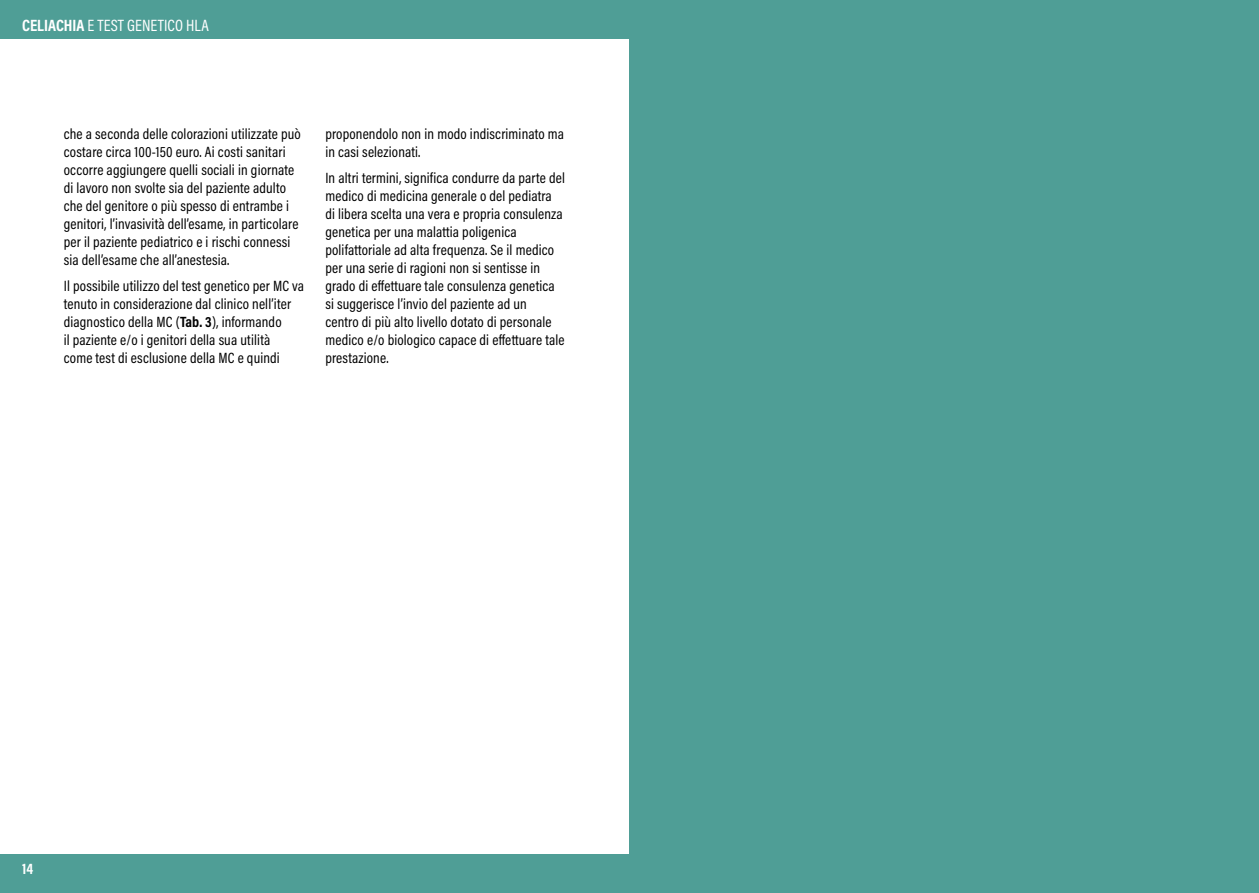
<style>
.page{position:relative;width:1259px;height:893px;background:#fff}
.page>*{position:absolute;margin:0;border:0;box-sizing:border-box;transform-origin:0 0}
.t1{font:16.5px "Acumin Pro Cond";letter-spacing:.005em;color:#fff}
.t2{font:15px/18px "Acumin Pro Cond";letter-spacing:.01em;color:#000}
.t3{font:700 15px "Acumin Pro Cond";color:#fff}
.s1{font-weight:700}
</style>
<div class="page">
<div style="left:629px;top:0;width:630px;height:893px;background:#4f9e96"></div>
<div style="left:0;top:0;width:629px;height:38px;background:#4f9e96"></div>
<div style="left:0;top:855px;width:629px;height:38px;background:#4f9e96"></div>
<p class="t1" style="left:22px;top:14px;width:188px"><span class="s1">CELIACHIA</span> E TEST GENETICO HLA</p>
<p class="t2" style="left:64px;top:124px;width:238px">che a seconda delle colorazioni utilizzate può costare circa 100-150 euro. Ai costi sanitari occorre aggiungere quelli sociali in giornate di lavoro non svolte sia del paziente adulto che del genitore o più spesso di entrambe i genitori, l’invasività dell’esame, in particolare per il paziente pediatrico e i rischi connessi sia dell’esame che all’anestesia.</p>
<p class="t2" style="left:64px;top:277px;width:242px">Il possibile utilizzo del test genetico per MC va tenuto in considerazione dal clinico nell’iter diagnostico della MC (<span class="s1">Tab. 3</span>), informando<br>il paziente e/o i genitori della sua utilità<br>come test di esclusione della MC e quindi</p>
<p class="t2" style="left:325px;top:124px;width:240px">proponendolo non in modo indiscriminato ma in casi selezionati.</p>
<p class="t2" style="left:325px;top:169px;width:241px">In altri termini, significa condurre da parte del medico di medicina generale o del pediatra di libera scelta una vera e propria consulenza genetica per una malattia poligenica polifattoriale ad alta frequenza. Se il medico per una serie di ragioni non si sentisse in grado di effettuare tale consulenza genetica si suggerisce l’invio del paziente ad un<br>centro di più alto livello dotato di personale medico e/o biologico capace di effettuare tale prestazione.</p>
<p class="t3" style="left:22px;top:859px;width:12px">14</p>
</div>
